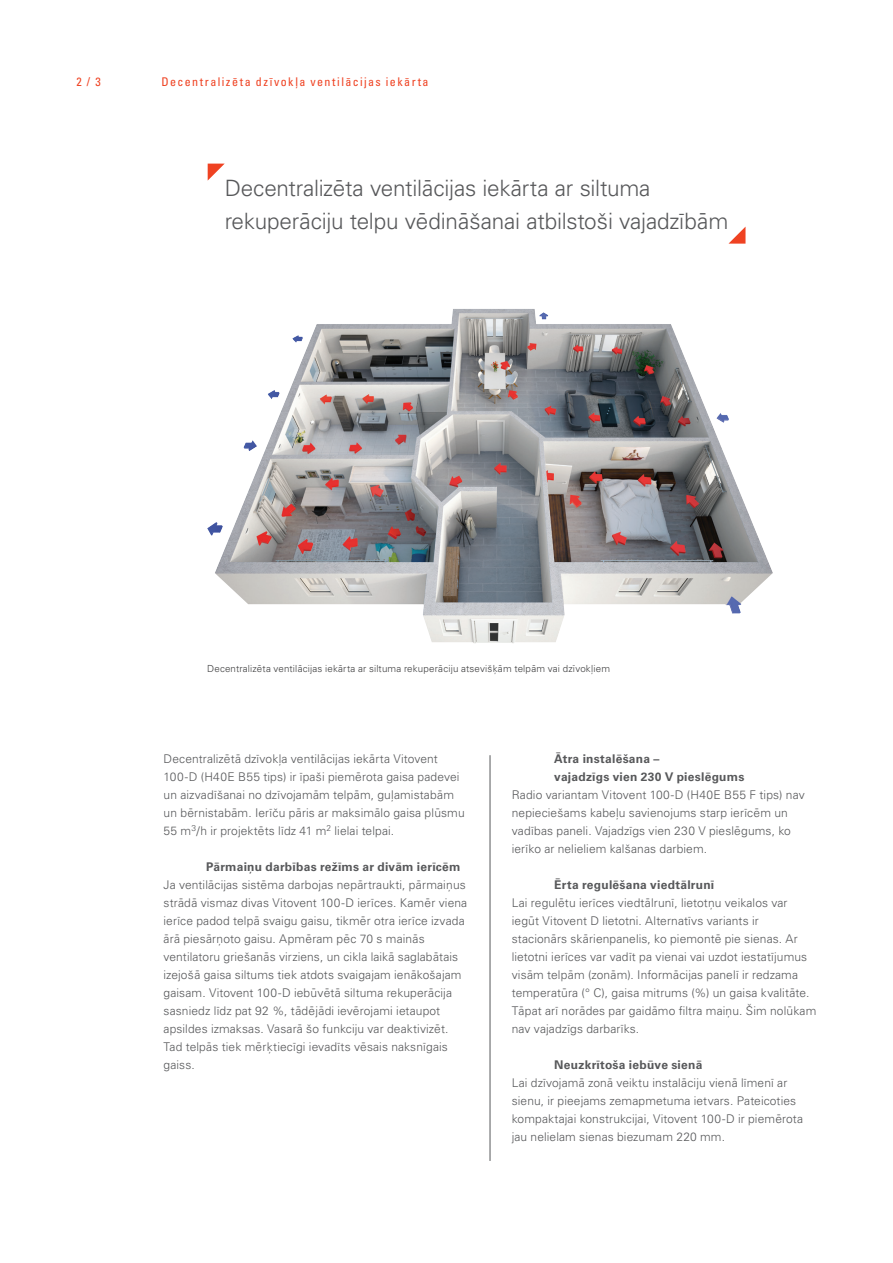
<style>
.page{position:relative;width:893px;height:1263px;background:#fff}
.page>*{position:absolute;margin:0;border:0;box-sizing:border-box;transform-origin:0 0}
.t1{font:300 22.5px/33px "Univers LTCYR 45";letter-spacing:-.01em;color:#57585a}
.t2{font:300 12px/18px "Univers LTCYR 45";letter-spacing:.01em;color:#57585a}
.t3{font:700 12px/18px "Univers LTCYR 65";letter-spacing:.02em;color:#57585a}
.t4{font:condensed 12px "Univers LTCYR 57";letter-spacing:.12em;color:#ef4222}
.t5{font:300 9.75px "Univers LTCYR 45";letter-spacing:.015em;color:#3e3e3f}
</style>
<div class="page">
<img style="left:207px;top:309px;width:566px;height:334px">
<svg style="left:208px;top:164px;width:16px;height:16px"></svg>
<svg style="left:728px;top:227px;width:17px;height:17px"></svg>
<hr style="left:490px;top:755px;width:1px;height:406px;background:#57585a">
<p class="t4" style="left:77px;top:74px;width:26px">2 / 3</p>
<p class="t4" style="left:162px;top:74px;width:269px">Decentralizēta dzīvokļa ventilācijas iekārta</p>
<h1 class="t1" style="left:225px;top:171px;width:505px">Decentralizēta ventilācijas iekārta ar siltuma rekuperāciju telpu vēdināšanai atbilstoši vajadzībām</h1>
<p class="t5" style="left:207px;top:662px;width:404px">Decentralizēta ventilācijas iekārta ar siltuma rekuperāciju atsevišķām telpām vai dzīvokļiem</p>
<p class="t2" style="left:164px;top:750px;width:303px">Decentralizētā dzīvokļa ventilācijas iekārta Vitovent 100-D (H40E B55 tips) ir īpaši piemērota gaisa padevei un aizvadīšanai no dzīvojamām telpām, guļamistabām un bērnistabām. Ierīču pāris ar maksimālo gaisa plūsmu 55 m<sup>3</sup>/h ir projektēts līdz 41 m<sup>2</sup> lielai telpai.</p>
<p class="t3" style="left:206px;top:857px;width:256px">Pārmaiņu darbības režīms ar divām ierīcēm</p>
<p class="t2" style="left:164px;top:876px;width:305px">Ja ventilācijas sistēma darbojas nepārtraukti, pārmaiņus strādā vismaz divas Vitovent 100-D ierīces. Kamēr viena ierīce padod telpā svaigu gaisu, tikmēr otra ierīce izvada ārā piesārņoto gaisu. Apmēram pēc 70 s mainās ventilatoru griešanās virziens, un cikla laikā saglabātais izejošā gaisa siltums tiek atdots svaigajam ienākošajam gaisam. Vitovent 100-D iebūvētā siltuma rekuperācija sasniedz līdz pat 92 %, tādējādi ievērojami ietaupot apsildes izmaksas. Vasarā šo funkciju var deaktivizēt.<br>Tad telpās tiek mērķtiecīgi ievadīts vēsais naksnīgais gaiss.</p>
<p class="t3" style="left:554px;top:749px;width:192px">Ātra instalēšana –<br>vajadzīgs vien 230 V pieslēgums</p>
<p class="t2" style="left:512px;top:786px;width:294px">Radio variantam Vitovent 100-D (H40E B55 F tips) nav nepieciešams kabeļu savienojums starp ierīcēm un vadības paneli. Vajadzīgs vien 230 V pieslēgums, ko ierīko ar nelieliem kalšanas darbiem.</p>
<p class="t3" style="left:554px;top:875px;width:161px">Ērta regulēšana viedtālrunī</p>
<p class="t2" style="left:512px;top:894px;width:306px">Lai regulētu ierīces viedtālrunī, lietotņu veikalos var iegūt Vitovent D lietotni. Alternatīvs variants ir stacionārs skārienpanelis, ko piemontē pie sienas. Ar lietotni ierīces var vadīt pa vienai vai uzdot iestatījumus visām telpām (zonām). Informācijas panelī ir redzama temperatūra (° C), gaisa mitrums (%) un gaisa kvalitāte.<br>Tāpat arī norādes par gaidāmo filtra maiņu. Šim nolūkam nav vajadzīgs darbarīks.</p>
<p class="t3" style="left:554px;top:1055px;width:150px">Neuzkrītoša iebūve sienā</p>
<p class="t2" style="left:512px;top:1074px;width:293px">Lai dzīvojamā zonā veiktu instalāciju vienā līmenī ar sienu, ir pieejams zemapmetuma ietvars. Pateicoties kompaktajai konstrukcijai, Vitovent 100-D ir piemērota jau nelielam sienas biezumam 220 mm.</p>
</div>
